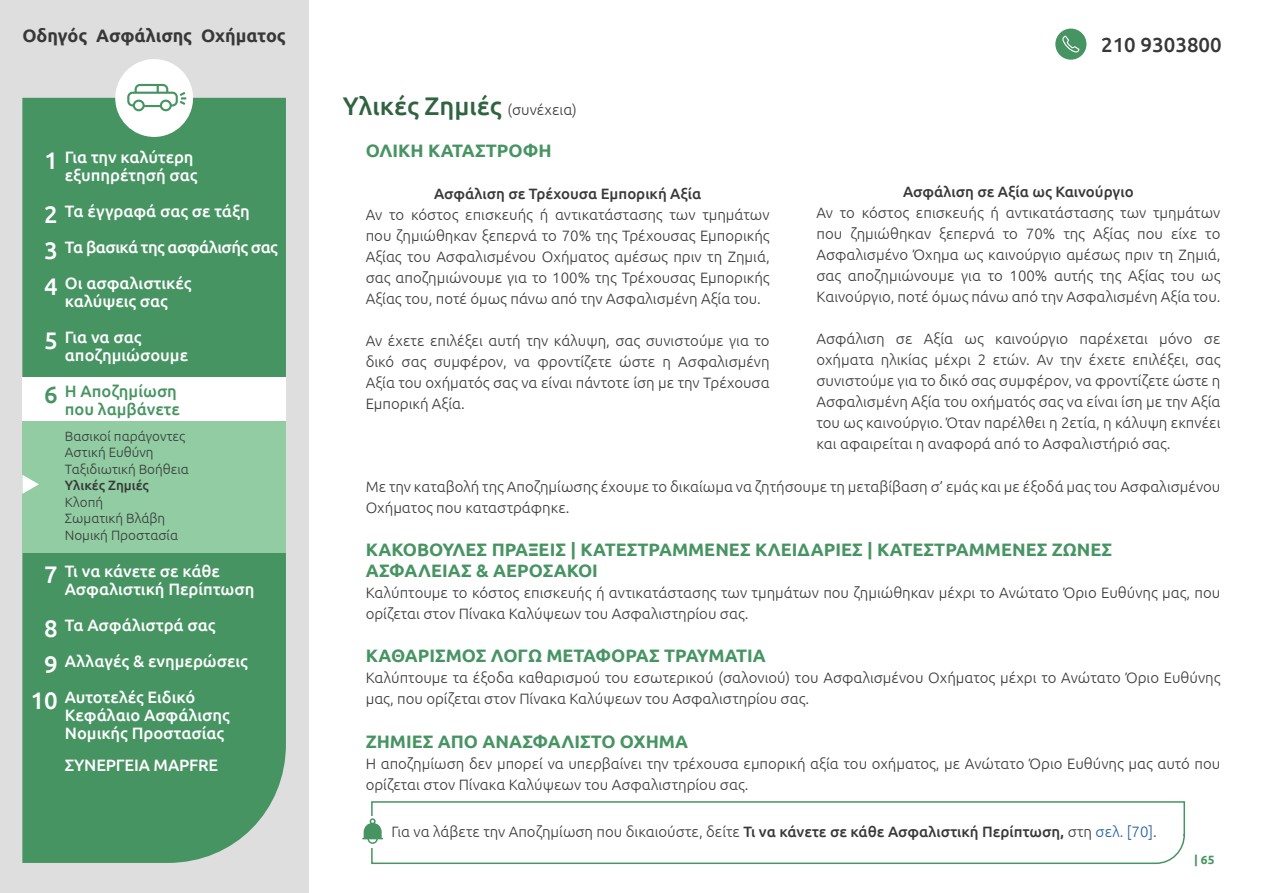
<style>
.page{position:relative;width:1263px;height:893px;background:#fff}
.page>*{position:absolute;margin:0;border:0;box-sizing:border-box;transform-origin:0 0}
.t1{font:500 25.5px "Ubuntu";color:#306340}
.t2{font:500 24px/36px "Ubuntu";color:#fff;text-align:justify}
.t3{font:500 24px "Ubuntu";color:#479463}
.t4{font:500 20.4px "Ubuntu";color:#383838}
.t5{font:700 18px/21.6px "Ubuntu";color:#479463}
.t6{font:700 18px "Ubuntu";color:#383838}
.t7{font:500 16.5px/36px "Ubuntu";color:#fff}
.t8{font:500 16.5px/18px "Ubuntu";color:#479463}
.t9{font:300 15px/21px "Ubuntu";color:#383838;text-align:justify}
.t10{font:500 15px "Ubuntu";color:#383838}
.t11{font:300 13.5px/16.5px "Ubuntu";color:#383838}
.t12{font:500 13.5px "Ubuntu";color:#383838}
.t13{font:700 12px "Ubuntu";color:#479463}
.s1{font-weight:300;font-size:15px;color:#383838}
.s2{font-weight:500}
.s3{color:#215e9e}
</style>
<div class="page">
<div style="left:0;top:0;width:308px;height:893px;background:#dedede"></div>
<div style="left:22px;top:98px;width:264px;height:765px;background:#479463"></div>
<div style="left:115px;top:59px;width:78px;height:78px;background:#fff;border-radius:50%"></div>
<svg style="left:127px;top:84px;width:59px;height:27px"></svg>
<div style="left:1055px;top:29px;width:31px;height:31px;background:#479463;border-radius:50%"></div>
<svg style="left:1062px;top:35px;width:18px;height:18px"></svg>
<svg style="left:371px;top:801px;width:815px;height:64px"></svg>
<div style="left:362px;top:816px;width:21px;height:31px;background:#fff"></div>
<svg style="left:362px;top:818px;width:21px;height:26px"></svg>
<div style="left:22px;top:421px;width:264px;height:132px;background:#91cca3"></div>
<div style="left:22px;top:377px;width:264px;height:44px;background:#fff"></div>
<svg style="left:22px;top:475px;width:17px;height:19px"></svg>
<p class="t6" style="left:22px;top:25px;width:265px">Oδηγός Ασφάλισης Οχήματος</p>
<h2 class="t2" style="left:44px;top:142px;width:15px">1</h2>
<h2 class="t2" style="left:44px;top:196px;width:15px">2<br>3<br>4</h2>
<h2 class="t2" style="left:44px;top:322px;width:15px">5</h2>
<h2 class="t3" style="left:44px;top:379px;width:15px">6</h2>
<p class="t7" style="left:65px;top:148px;width:134px;line-height:18px">Για την καλύτερη εξυπηρέτησή σας</p>
<p class="t7" style="left:65px;top:193px;width:214px">Τα έγγραφά σας σε τάξη<br>Τα βασικά της ασφάλισής σας<br>Οι ασφαλιστικές</p>
<p class="t7" style="left:65px;top:283px;width:104px">καλύψεις σας<br>Για να σας</p>
<p class="t7" style="left:65px;top:337px;width:125px">αποζημιώσουμε</p>
<p class="t8" style="left:65px;top:382px;width:116px">Η Aποζημίωση που λαμβάνετε</p>
<p class="t11" style="left:65px;top:427px;width:126px">Βασικοί παράγοντες<br>Αστική Ευθύνη<br>Ταξιδιωτική Βοήθεια</p>
<p class="t12" style="left:65px;top:477px;width:85px">Υλικές Ζημιές</p>
<p class="t11" style="left:65px;top:493px;width:115px">Κλοπή<br>Σωματική Βλάβη<br>Νομική Προστασία</p>
<h2 class="t2" style="left:44px;top:556px;width:15px">7</h2>
<h2 class="t2" style="left:31px;top:610px;width:29px;text-align:center">8<br>9<br>10</h2>
<p class="t7" style="left:65px;top:562px;width:191px;line-height:18px">Τι να κάνετε σε κάθε<br>Ασφαλιστική Περίπτωση</p>
<p class="t7" style="left:65px;top:607px;width:184px">Τα Ασφάλιστρά σας<br>Αλλαγές &amp; ενημερώσεις<br>Αυτοτελές Ειδικό</p>
<p class="t7" style="left:65px;top:706px;width:166px;line-height:18px">Κεφάλαιο Ασφάλισης<br>Νομικής Προστασίας</p>
<p class="t7" style="left:65px;top:746px;width:155px">ΣΥΝΕΡΓΕΙΑ MAPFRE</p>
<h1 class="t1" style="left:343px;top:89px;width:235px">Υλικές Ζημιές <span class="s1">(συνέχεια)</span></h1>
<p class="t5" style="left:366px;top:140px;width:187px">ΟΛΙΚΗ ΚΑΤΑΣΤΡΟΦΗ</p>
<p class="t10" style="left:434px;top:184px;width:269px">Ασφάλιση σε Τρέχουσα Εμπορική Αξία</p>
<p class="t9" style="left:366px;top:204px;width:405px">Αν το κόστος επισκευής ή αντικατάστασης των τμημάτων που ζημιώθηκαν ξεπερνά το 70% της Τρέχουσας Εμπορικής Αξίας του Ασφαλισμένου Οχήματος αμέσως πριν τη Ζημιά, σας αποζημιώνουμε για το 100% της Τρέχουσας Εμπορικής Αξίας του, ποτέ όμως πάνω από την Ασφαλισμένη Αξία του.</p>
<p class="t9" style="left:366px;top:330px;width:405px">Αν έχετε επιλέξει αυτή την κάλυψη, σας συνιστούμε για το δικό σας συμφέρον, να φροντίζετε ώστε η Ασφαλισμένη Αξία του οχήματός σας να είναι πάντοτε ίση με την Τρέχουσα Εμπορική Αξία.</p>
<h3 class="t4" style="left:1101px;top:32px;width:122px">210 9303800</h3>
<p class="t10" style="left:903px;top:182px;width:232px">Ασφάλιση σε Αξία ως Καινούργιο</p>
<p class="t9" style="left:816px;top:201px;width:405px">Αν το κόστος επισκευής ή αντικατάστασης των τμημάτων που ζημιώθηκαν ξεπερνά το 70% της Αξίας που είχε το Ασφαλισμένο Όχημα ως καινούργιο αμέσως πριν τη Ζημιά, σας αποζημιώνουμε για το 100% αυτής της Αξίας του ως Καινούργιο, ποτέ όμως πάνω από την Ασφαλισμένη Αξία του.</p>
<p class="t9" style="left:816px;top:327px;width:405px">Ασφάλιση σε Αξία ως καινούργιο παρέχεται μόνο σε οχήματα ηλικίας μέχρι 2 ετών. Αν την έχετε επιλέξει, σας συνιστούμε για το δικό σας συμφέρον, να φροντίζετε ώστε η Ασφαλισμένη Αξία του οχήματός σας να είναι ίση με την Αξία του ως καινούργιο. Όταν παρέλθει η 2ετία, η κάλυψη εκπνέει και αφαιρείται η αναφορά από το Ασφαλιστήριό σας.</p>
<p class="t9" style="left:366px;top:476px;width:856px">Με την καταβολή της Αποζημίωσης έχουμε το δικαίωμα να ζητήσουμε τη μεταβίβαση σ’ εμάς και με έξοδά μας του Ασφαλισμένου<br>Οχήματος που καταστράφηκε.</p>
<p class="t5" style="left:366px;top:538px;width:748px">ΚΑΚΟΒΟΥΛΕΣ ΠΡΑΞΕΙΣ | ΚΑΤΕΣΤΡΑΜΜΕΝΕΣ ΚΛΕΙΔΑΡΙΕΣ | ΚΑΤΕΣΤΡΑΜΜΕΝΕΣ ΖΩΝΕΣ<br>ΑΣΦΑΛΕΙΑΣ &amp; ΑΕΡΟΣΑΚΟΙ</p>
<p class="t9" style="left:366px;top:582px;width:856px">Καλύπτουμε το κόστος επισκευής ή αντικατάστασης των τμημάτων που ζημιώθηκαν μέχρι το Ανώτατο Όριο Ευθύνης μας, που ορίζεται στον Πίνακα Καλύψεων του Ασφαλιστηρίου σας.</p>
<p class="t5" style="left:366px;top:645px;width:402px">ΚΑΘΑΡΙΣΜΟΣ ΛΟΓΩ ΜΕΤΑΦΟΡΑΣ ΤΡΑΥΜΑΤΙΑ</p>
<p class="t9" style="left:366px;top:667px;width:856px">Καλύπτουμε τα έξοδα καθαρισμού του εσωτερικού (σαλονιού) του Ασφαλισμένου Οχήματος μέχρι το Ανώτατο Όριο Ευθύνης μας, που ορίζεται στον Πίνακα Καλύψεων του Ασφαλιστηρίου σας.</p>
<p class="t5" style="left:366px;top:730px;width:324px">ΖΗΜΙΕΣ ΑΠΟ ΑΝΑΣΦΑΛΙΣΤΟ ΟΧΗΜΑ</p>
<p class="t9" style="left:366px;top:752px;width:856px">Η αποζημίωση δεν μπορεί να υπερβαίνει την τρέχουσα εμπορική αξία του οχήματος, με Ανώτατο Όριο Ευθύνης μας αυτό που ορίζεται στον Πίνακα Καλύψεων του Ασφαλιστηρίου σας.</p>
<p class="t9" style="left:391px;top:820px;width:767px">Για να λάβετε την Αποζημίωση που δικαιούστε, δείτε <span class="s2">Τι να κάνετε σε κάθε Ασφαλιστική Περίπτωση,</span> στη <span class="s3">σελ. [70]</span>.</p>
<p class="t13" style="left:1194px;top:853px;width:22px">| 65</p>
</div>
